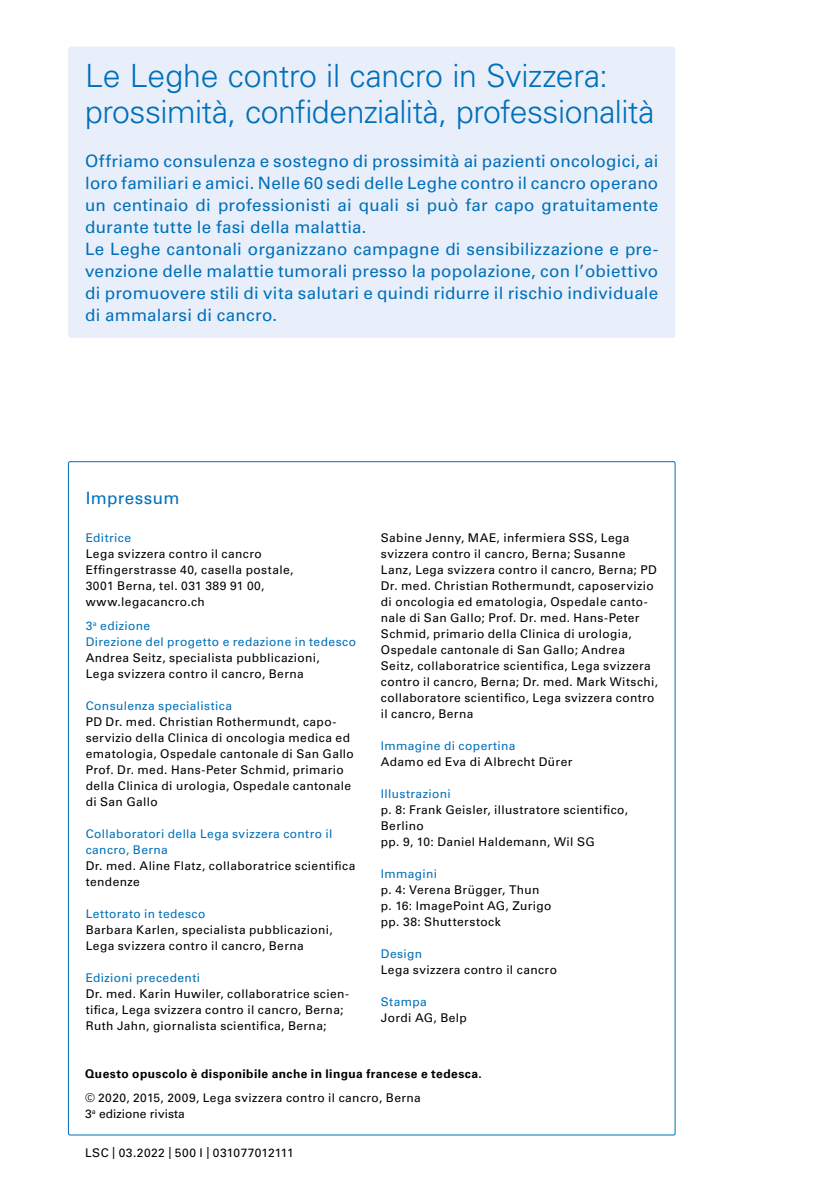
<style>
.page{position:relative;width:840px;height:1191px;background:#fff}
.page>*{position:absolute;margin:0;border:0;box-sizing:border-box;transform-origin:0 0}
.t1{font:300 32px/36px "Univers LT Std";letter-spacing:-.015em;color:#0070ba}
.t2{font:17px/22px "Univers LT Std";letter-spacing:.015em;color:#0070ba}
.t3{font:12px/16px "Univers LT Std";letter-spacing:.03em;color:#000}
.t4{font:12px/16px "Univers LT Std";letter-spacing:.03em;color:#0070ba}
.t5{font:700 12px "Univers LT Std";letter-spacing:.035em;color:#000}
</style>
<div class="page">
<div style="left:68px;top:47px;width:607px;height:291px;background:#e9effa;border-radius:3px"></div>
<h1 class="t1" style="left:85px;top:57px;width:570px">Le Leghe contro il cancro in Svizzera: prossimità, confidenzialità, professionalità</h1>
<p class="t2" style="left:85px;top:150px;width:574px">Offriamo consulenza e sostegno di prossimità ai pazienti oncologici, ai loro familiari e amici. Nelle 60 sedi delle Leghe contro il cancro operano un centinaio di professionisti ai quali si può far capo gratuitamente durante tutte le fasi della malattia.<br>Le Leghe cantonali organizzano campagne di sensibilizzazione e pre&shy;venzione delle malattie tumorali presso la popolazione, con l’obiettivo di promuovere stili di vita salutari e quindi ridurre il rischio individuale di ammalarsi di cancro.</p>
<h2 class="t2" style="left:86px;top:487px;width:95px">Impressum</h2>
<p class="t4" style="left:86px;top:529px;width:47px">Editrice</p>
<p class="t3" style="left:86px;top:545px;width:209px">Lega svizzera contro il cancro<br>Effingerstrasse 40, casella postale,<br>3001 Berna, tel. 031 389 91 00, www.legacancro.ch</p>
<p class="t4" style="left:86px;top:617px;width:272px">3<sup>a</sup> edizione<br>Direzione del progetto e redazione in tedesco</p>
<p class="t3" style="left:86px;top:649px;width:235px">Andrea Seitz, specialista pubblicazioni,<br>Lega svizzera contro il cancro, Berna</p>
<p class="t4" style="left:86px;top:697px;width:148px">Consulenza specialistica</p>
<p class="t3" style="left:86px;top:713px;width:269px">PD Dr. med. Christian Rothermundt, capo&shy;servizio della Clinica di oncologia medica ed ematologia, Ospedale cantonale di San Gallo Prof. Dr. med. Hans-Peter Schmid, primario della Clinica di urologia, Ospedale cantonale di San Gallo</p>
<p class="t4" style="left:86px;top:825px;width:248px">Collaboratori della Lega svizzera contro il cancro, Berna</p>
<p class="t3" style="left:86px;top:857px;width:271px">Dr. med. Aline Flatz, collaboratrice scientifica tendenze</p>
<p class="t4" style="left:86px;top:905px;width:121px">Lettorato in tedesco</p>
<p class="t3" style="left:86px;top:921px;width:248px">Barbara Karlen, specialista pubblicazioni,<br>Lega svizzera contro il cancro, Berna</p>
<p class="t4" style="left:86px;top:969px;width:116px">Edizioni precedenti</p>
<p class="t3" style="left:86px;top:985px;width:265px">Dr. med. Karin Huwiler, collaboratrice scien&shy;tifica, Lega svizzera contro il cancro, Berna;<br>Ruth Jahn, giornalista scientifica, Berna;</p>
<p class="t3" style="left:380px;top:529px;width:278px">Sabine Jenny, MAE, infermiera SSS, Lega svizzera contro il cancro, Berna; Susanne Lanz, Lega svizzera contro il cancro, Berna; PD Dr. med. Christian Rothermundt, caposervizio di oncologia ed ematologia, Ospedale canto&shy;nale di San Gallo; Prof. Dr. med. Hans-Peter Schmid, primario della Clinica di urologia, Ospedale cantonale di San Gallo; Andrea Seitz, collaboratrice scientifica, Lega svizzera contro il cancro, Berna; Dr. med. Mark Witschi, collaboratore scientifico, Lega svizzera contro il cancro, Berna</p>
<p class="t4" style="left:380px;top:737px;width:136px">Immagine di copertina</p>
<p class="t3" style="left:380px;top:753px;width:193px">Adamo ed Eva di Albrecht Dürer</p>
<p class="t4" style="left:380px;top:785px;width:71px">Illustrazioni</p>
<p class="t3" style="left:380px;top:801px;width:248px">p. 8: Frank Geisler, illustratore scientifico,<br>Berlino<br>pp. 9, 10: Daniel Haldemann, Wil SG</p>
<p class="t4" style="left:380px;top:865px;width:58px">Immagini</p>
<p class="t3" style="left:380px;top:881px;width:172px">p. 4: Verena Brügger, Thun p. 16: ImagePoint AG, Zurigo pp. 38: Shutterstock</p>
<p class="t4" style="left:380px;top:945px;width:43px">Design</p>
<p class="t3" style="left:380px;top:961px;width:177px">Lega svizzera contro il cancro</p>
<p class="t4" style="left:380px;top:993px;width:47px">Stampa</p>
<p class="t3" style="left:380px;top:1009px;width:87px">Jordi AG, Belp</p>
<p class="t5" style="left:85px;top:1066px;width:398px">Questo opuscolo è disponibile anche in lingua francese e tedesca.</p>
<p class="t3" style="left:85px;top:1089px;width:337px">© 2020, 2015, 2009, Lega svizzera contro il cancro, Berna<br>3<sup>a</sup> edizione rivista</p>
<p class="t3" style="left:85px;top:1145px;width:210px">LSC | 03.2022 | 500 I | 031077012111</p>
</div>
